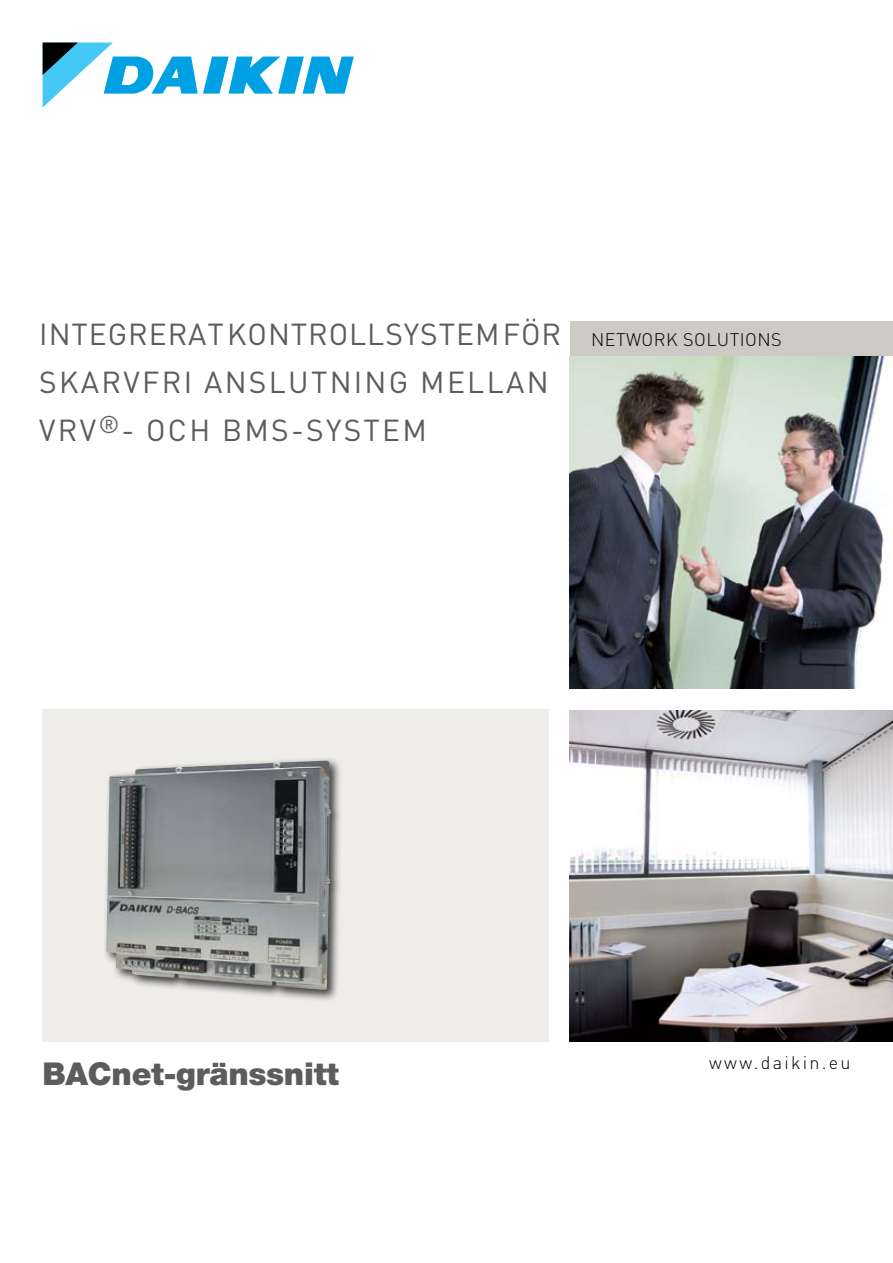
<style>
.page{position:relative;width:893px;height:1263px;background:#fff}
.page>*{position:absolute;margin:0;border:0;box-sizing:border-box;transform-origin:0 0}
.t1{font:900 31.5px "Helvetica Neue";letter-spacing:-.01em;color:#5b5c5e}
.t2{font:30px/48px "DIN";letter-spacing:.075em;color:#5b5c5e}
.t3{font:300 18px "DIN";letter-spacing:.125em;color:#000}
.s1{font-weight:300;font-size:18px;color:#000}
</style>
<div class="page">
<svg style="left:43px;top:43px;width:311px;height:64px"></svg>
<div style="left:570px;top:322px;width:323px;height:34px;background:#cdcac5"></div>
<div style="left:43px;top:710px;width:506px;height:332px;background:#eeedea"></div>
<img style="left:570px;top:710px;width:323px;height:332px">
<img style="left:570px;top:356px;width:315px;height:332px">
<div style="left:102px;top:757px;width:240px;height:245px;background:#000;opacity:.75"></div>
<img style="left:106px;top:761px;width:225px;height:229px">
<p class="t2" style="left:39px;top:310px;width:744px">INTEGRERAT KONTROLLSYSTEM FÖR <span class="s1">NETWORK SOLUTIONS<br></span>SKARVFRI ANSLUTNING MELLAN<br>VRV<sup>®</sup>- OCH BMS-SYSTEM</p>
<p class="t1" style="left:43px;top:1054px;width:298px">BACnet-gränssnitt</p>
<p class="t3" style="left:709px;top:1051px;width:143px">www.daikin.eu</p>
</div>
